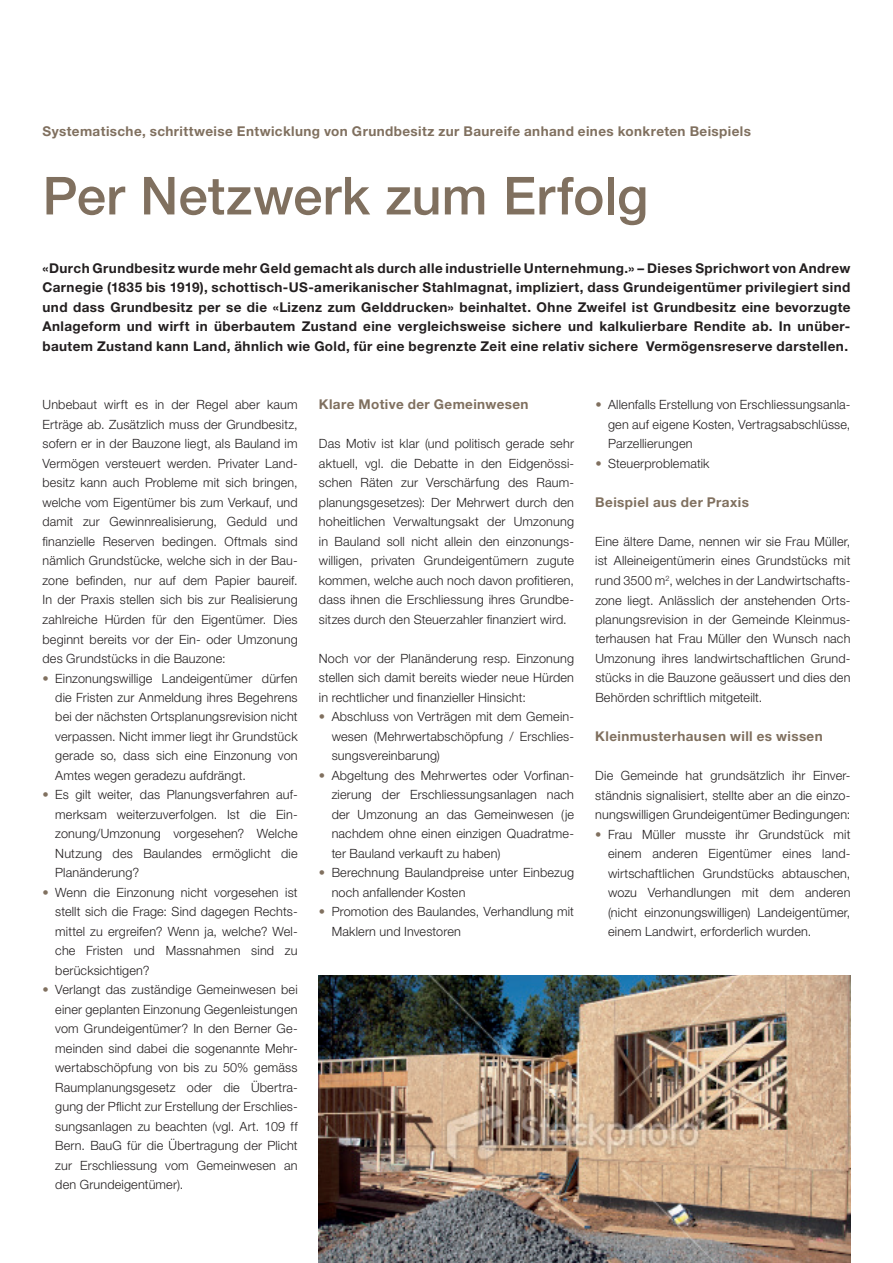
<style>
.page{position:relative;width:893px;height:1263px;background:#fff}
.page>*{position:absolute;margin:0;border:0;box-sizing:border-box;transform-origin:0 0}
.t1{font:500 52.5px "Helvetica Neue LT Std";letter-spacing:.005em;color:#80705f}
.t2{font:700 13.5px/19.5px "Helvetica Neue LT Std";letter-spacing:.03em;color:#231f20;text-align:justify}
.t3{font:700 13.5px "Helvetica Neue LT Std";letter-spacing:.03em;color:#80705f}
.t4{font:300 12.75px/19.5px "Helvetica Neue LT Std";letter-spacing:.015em;color:#231f20;text-align:justify}
.s1{color:#80705f}
</style>
<div class="page">
<img style="left:319px;top:975px;width:531px;height:288px">
<p class="t3" style="left:43px;top:123px;width:710px">Systematische, schrittweise Entwicklung von Grundbesitz zur Baureife anhand eines konkreten Beispiels</p>
<h1 class="t1" style="left:43px;top:164px;width:607px">Per Netzwerk zum Erfolg</h1>
<p class="t2" style="left:43px;top:258px;width:809px">«Durch Grundbesitz wurde mehr Geld gemacht als durch alle industrielle Unternehmung.» – Dieses Sprichwort von Andrew Carnegie (1835 bis 1919), schottisch-US-amerikanischer Stahlmagnat, impliziert, dass Grundeigentümer privilegiert sind und dass Grundbesitz per se die «Lizenz zum Gelddrucken» beinhaltet. Ohne Zweifel ist Grundbesitz eine bevorzugte Anlageform und wirft in überbautem Zustand eine vergleichsweise sichere und kalkulierbare Rendite ab. In unüber&shy;bautem Zustand kann Land, ähnlich wie Gold, für eine begrenzte Zeit eine relativ sichere Vermögensreserve darstellen.</p>
<p class="t4" style="left:43px;top:395px;width:257px">Unbebaut wirft es in der Regel aber kaum Erträge ab. Zusätzlich muss der Grundbesitz, sofern er in der Bauzone liegt, als Bauland im Vermögen versteuert werden. Privater Land&shy;besitz kann auch Probleme mit sich bringen, welche vom Eigentümer bis zum Verkauf, und damit zur Gewinnrealisierung, Geduld und finanzielle Reserven bedingen. Oftmals sind nämlich Grundstücke, welche sich in der Bau&shy;zone befinden, nur auf dem Papier baureif.<br>In der Praxis stellen sich bis zur Realisierung zahlreiche Hürden für den Eigentümer. Dies beginnt bereits vor der Ein- oder Umzonung des Grundstücks in die Bauzone:</p>
<p class="t4" style="left:55px;top:668px;width:244px;text-indent:-13px"><span class="s1">•</span> Einzonungswillige Landeigentümer dürfen die Fristen zur Anmeldung ihres Begehrens bei der nächsten Ortsplanungsrevision nicht verpassen. Nicht immer liegt ihr Grundstück gerade so, dass sich eine Einzonung von Amtes wegen geradezu aufdrängt.</p>
<p class="t4" style="left:55px;top:785px;width:244px;text-indent:-13px"><span class="s1">•</span> Es gilt weiter, das Planungsverfahren auf&shy;merksam weiterzuverfolgen. Ist die Ein&shy;zonung/Umzonung vorgesehen? Welche Nutzung des Baulandes ermöglicht die Planänderung?</p>
<p class="t4" style="left:55px;top:882px;width:244px;text-indent:-13px"><span class="s1">•</span> Wenn die Einzonung nicht vorgesehen ist stellt sich die Frage: Sind dagegen Rechts&shy;mittel zu ergreifen? Wenn ja, welche? Wel&shy;che Fristen und Massnahmen sind zu berücksichtigen?</p>
<p class="t4" style="left:55px;top:980px;width:244px;text-indent:-13px"><span class="s1">•</span> Verlangt das zuständige Gemeinwesen bei einer geplanten Einzonung Gegenleistungen vom Grundeigentümer? In den Berner Ge&shy;meinden sind dabei die sogenannte Mehr&shy;wertabschöpfung von bis zu 50% gemäss Raumplanungsgesetz oder die Übertra&shy;gung der Pflicht zur Erstellung der Erschlies&shy;sungsanlagen zu beachten (vgl. Art. 109 ff Bern. BauG für die Übertragung der Plicht zur Erschliessung vom Gemeinwesen an den Grundeigentümer).</p>
<p class="t3" style="left:319px;top:396px;width:211px">Klare Motive der Gemeinwesen</p>
<p class="t4" style="left:319px;top:434px;width:257px">Das Motiv ist klar (und politisch gerade sehr aktuell, vgl. die Debatte in den Eidgenössi&shy;schen Räten zur Verschärfung des Raum&shy;planungsgesetzes): Der Mehrwert durch den hoheitlichen Verwaltungsakt der Umzonung in Bauland soll nicht allein den einzonungs&shy;willigen, privaten Grundeigentümern zugute kommen, welche auch noch davon profitieren, dass ihnen die Erschliessung ihres Grundbe&shy;sitzes durch den Steuerzahler finanziert wird.</p>
<p class="t4" style="left:319px;top:648px;width:257px">Noch vor der Planänderung resp. Einzonung stellen sich damit bereits wieder neue Hürden in rechtlicher und finanzieller Hinsicht:</p>
<p class="t4" style="left:332px;top:707px;width:244px;text-indent:-13px"><span class="s1">•</span> Abschluss von Verträgen mit dem Gemein&shy;wesen (Mehrwertabschöpfung / Erschlies&shy;sungsvereinbarung)</p>
<p class="t4" style="left:332px;top:765px;width:244px;text-indent:-13px"><span class="s1">•</span> Abgeltung des Mehrwertes oder Vorfinan&shy;zierung der Erschliessungsanlagen nach der Umzonung an das Gemeinwesen (je nachdem ohne einen einzigen Quadratme&shy;ter Bauland verkauft zu haben)</p>
<p class="t4" style="left:332px;top:863px;width:244px;text-indent:-13px"><span class="s1">•</span> Berechnung Baulandpreise unter Einbezug noch anfallender Kosten</p>
<p class="t4" style="left:332px;top:902px;width:244px;text-indent:-13px"><span class="s1">•</span> Promotion des Baulandes, Verhandlung mit<br>Maklern und Investoren</p>
<p class="t4" style="left:608px;top:395px;width:244px;text-indent:-13px"><span class="s1">•</span> Allenfalls Erstellung von Erschliessungsanla&shy;gen auf eigene Kosten, Vertragsabschlüsse, Parzellierungen</p>
<p class="t4" style="left:595px;top:453px;width:116px"><span class="s1">•</span> Steuerproblematik</p>
<p class="t3" style="left:595px;top:494px;width:155px">Beispiel aus der Praxis</p>
<p class="t4" style="left:595px;top:531px;width:257px">Eine ältere Dame, nennen wir sie Frau Müller, ist Alleineigentümerin eines Grundstücks mit rund 3500 m<sup>2</sup>, welches in der Landwirtschafts&shy;zone liegt. Anlässlich der anstehenden Orts&shy;planungsrevision in der Gemeinde Kleinmus&shy;terhausen hat Frau Müller den Wunsch nach Umzonung ihres landwirtschaftlichen Grund&shy;stücks in die Bauzone geäussert und dies den Behörden schriftlich mitgeteilt.</p>
<p class="t3" style="left:595px;top:728px;width:229px">Kleinmusterhausen will es wissen</p>
<p class="t4" style="left:595px;top:765px;width:257px">Die Gemeinde hat grundsätzlich ihr Einver&shy;ständnis signalisiert, stellte aber an die einzo&shy;nungswilligen Grundeigentümer Bedingungen:</p>
<p class="t4" style="left:608px;top:824px;width:244px;text-indent:-13px"><span class="s1">•</span> Frau Müller musste ihr Grundstück mit einem anderen Eigentümer eines land&shy;wirtschaftlichen Grundstücks abtauschen, wozu Verhandlungen mit dem anderen (nicht einzonungswilligen) Landeigentümer, einem Landwirt, erforderlich wurden.</p>
</div>
